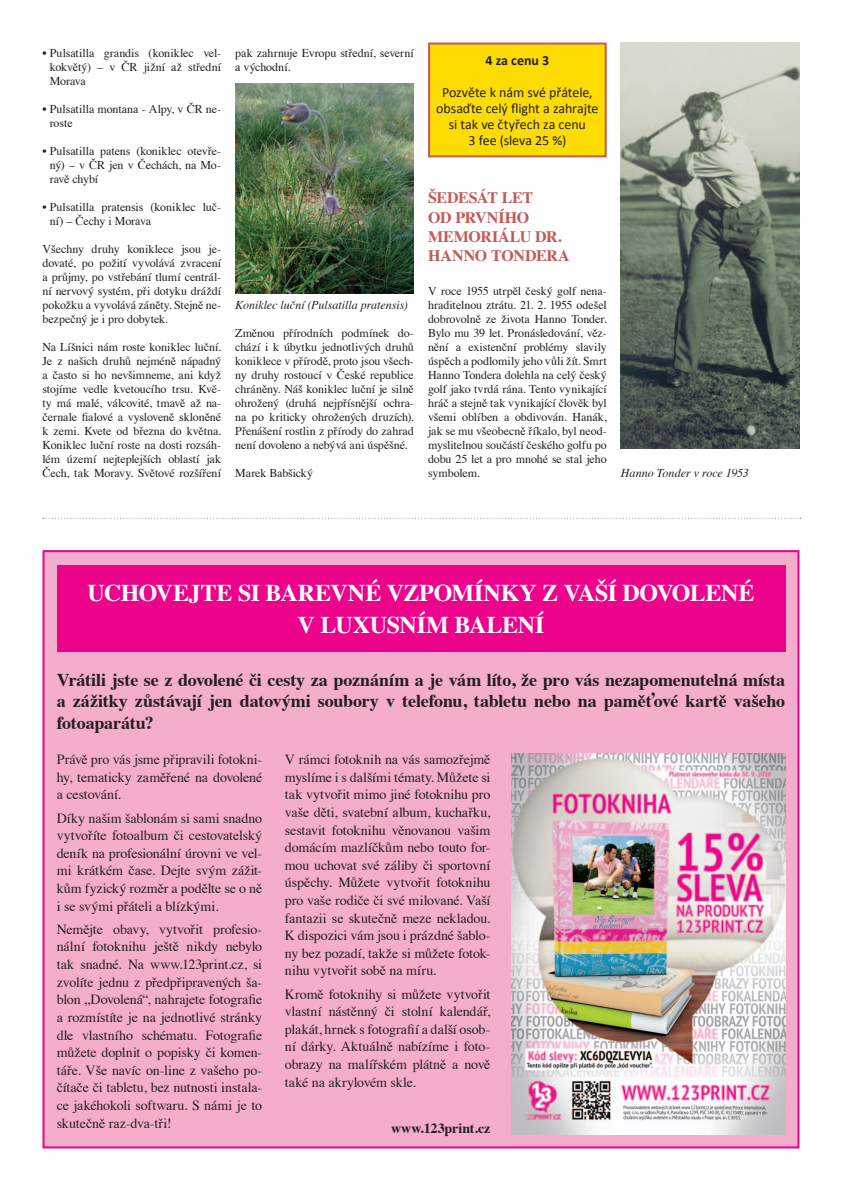
<style>
.page{position:relative;width:842px;height:1191px;background:#fff}
.page>*{position:absolute;margin:0;border:0;box-sizing:border-box;transform-origin:0 0}
.t1{font:700 24px/32px "Times";letter-spacing:-.01em;color:#fff;text-align:center}
.t2{font:700 18px/21.6px "Times";letter-spacing:-.01em;color:#231f20;text-align:justify}
.t3{font:700 16px/19.2px "Times";letter-spacing:-.02em;color:#c35a59}
.t4{font:14px/17.6px "Times";letter-spacing:-.005em;color:#231f20;text-align:justify}
.t5{font:14px/16px "Calibri";letter-spacing:-.005em;color:#231f20;text-align:center}
.t6{font:700 14px "Times";color:#231f20}
.t7{font:700 14px "Calibri";color:#231f20}
.t8{font:12px/14px "Times";letter-spacing:-.01em;color:#231f20;text-align:justify}
.t9{font:italic 12px "Times";color:#231f20}
</style>
<div class="page">
<div style="left:44px;top:551px;width:754px;height:596px;background:#f5adce"></div>
<div style="left:429px;top:44px;width:177px;height:112px;background:#ffdc01"></div>
<div style="left:428px;top:43px;width:179px;height:114px;border:2px solid #c35a59"></div>
<img style="left:235px;top:84px;width:179px;height:209px">
<img style="left:621px;top:43px;width:178px;height:406px">
<svg style="left:43px;top:518px;width:758px;height:1px"></svg>
<img style="left:511px;top:754px;width:274px;height:380px">
<div style="left:57px;top:565px;width:728px;height:86px;background:#ed028c"></div>
<p class="t8" style="left:50px;top:47px;width:173px;text-indent:-7px">• Pulsatilla grandis (koniklec vel&shy;kokvětý) – v ČR jižní až střední Morava</p>
<p class="t8" style="left:50px;top:103px;width:173px;text-indent:-7px">• Pulsatilla montana - Alpy, v ČR ne&shy;roste</p>
<p class="t8" style="left:50px;top:145px;width:173px;text-indent:-7px">• Pulsatilla patens (koniklec otevře&shy;ný) – v ČR jen v Čechách, na Mo&shy;ravě chybí</p>
<p class="t8" style="left:50px;top:201px;width:173px;text-indent:-7px">• Pulsatilla pratensis (koniklec luč&shy;ní) – Čechy i Morava</p>
<p class="t8" style="left:43px;top:243px;width:180px">Všechny druhy koniklece jsou je&shy;dovaté, po požití vyvolává zvracení a průjmy, po vstřebání tlumí centrál&shy;ní nervový systém, při dotyku dráždí pokožku a vyvolává záněty. Stejně ne&shy;bezpečný je i pro dobytek.</p>
<p class="t8" style="left:43px;top:341px;width:180px">Na Líšnici nám roste koniklec luční.<br>Je z našich druhů nejméně nápadný a často si ho nevšimneme, ani když stojíme vedle kvetoucího trsu. Kvě&shy;ty má malé, válcovité, tmavě až na&shy;černale fialové a vysloveně skloněné k zemi. Kvete od března do května.<br>Koniklec luční roste na dosti rozsáh&shy;lém území nejteplejších oblastí jak Čech, tak Moravy. Světové rozšíření</p>
<p class="t8" style="left:235px;top:47px;width:180px">pak zahrnuje Evropu střední, severní a východní.</p>
<p class="t7" style="left:485px;top:55px;width:65px">4 za cenu 3</p>
<p class="t5" style="left:436px;top:86px;width:164px">Pozvěte k nám své přátele, obsaďte celý flight a zahrajte si tak ve čtyřech za cenu<br>3 fee (sleva 25 %)</p>
<p class="t9" style="left:235px;top:300px;width:174px">Koniklec luční (Pulsatilla pratensis)</p>
<p class="t8" style="left:235px;top:327px;width:180px">Změnou přírodních podmínek do&shy;chází i k úbytku jednotlivých druhů koniklece v přírodě, proto jsou všech&shy;ny druhy rostoucí v České republice chráněny. Náš koniklec luční je silně ohrožený (druhá nejpřísnější ochra&shy;na po kriticky ohrožených druzích).<br>Přenášení rostlin z přírody do zahrad není dovoleno a nebývá ani úspěšné.</p>
<p class="t8" style="left:235px;top:467px;width:79px">Marek Babšický</p>
<h3 class="t3" style="left:428px;top:190px;width:143px">ŠEDESÁT LET<br>OD PRVNÍHO<br>MEMORIÁLU DR.<br>HANNO TONDERA</h3>
<p class="t8" style="left:428px;top:285px;width:180px">V roce 1955 utrpěl český golf nena&shy;hraditelnou ztrátu. 21. 2. 1955 odešel dobrovolně ze života Hanno Tonder.<br>Bylo mu 39 let. Pronásledování, věz&shy;nění a existenční problémy slavily úspěch a podlomily jeho vůli žít. Smrt Hanno Tondera dolehla na celý český golf jako tvrdá rána. Tento vynikající hráč a stejně tak vynikající člověk byl všemi oblíben a obdivován. Hanák, jak se mu všeobecně říkalo, byl neod&shy;myslitelnou součástí českého golfu po dobu 25 let a pro mnohé se stal jeho symbolem.</p>
<p class="t9" style="left:621px;top:468px;width:129px">Hanno Tonder v roce 1953</p>
<h1 class="t1" style="left:88px;top:579px;width:668px">UCHOVEJTE SI BAREVNÉ VZPOMÍNKY Z VAŠÍ DOVOLENÉ<br>V LUXUSNÍM BALENÍ</h1>
<h2 class="t2" style="left:57px;top:670px;width:730px">Vrátili jste se z dovolené či cesty za poznáním a je vám líto, že pro vás nezapomenutelná místa a zážitky zůstávají jen datovými soubory v telefonu, tabletu nebo na paměťové kartě vašeho fotoaparátu?</h2>
<p class="t4" style="left:57px;top:752px;width:207px">Právě pro vás jsme připravili fotokni&shy;hy, tematicky zaměřené na dovolené a cestování.</p>
<p class="t4" style="left:57px;top:810px;width:207px">Díky našim šablonám si sami snadno vytvoříte fotoalbum či cestovatelský deník na profesionální úrovni ve vel&shy;mi krátkém čase. Dejte svým zážit&shy;kům fyzický rozměr a podělte se o ně i se svými přáteli a blízkými.</p>
<p class="t4" style="left:57px;top:921px;width:207px">Nemějte obavy, vytvořit profesio&shy;nální fotoknihu ještě nikdy nebylo tak snadné. Na www.123print.cz, si zvolíte jednu z předpřipravených ša&shy;blon „Dovolená“, nahrajete fotografie a rozmístíte je na jednotlivé stránky dle vlastního schématu. Fotografie můžete doplnit o popisky či komen&shy;táře. Vše navíc on-line z vašeho po&shy;čítače či tabletu, bez nutnosti instala&shy;ce jakéhokoli softwaru. S námi je to skutečně raz-dva-tři!</p>
<p class="t4" style="left:285px;top:751px;width:207px">V rámci fotoknih na vás samozřejmě myslíme i s dalšími tématy. Můžete si tak vytvořit mimo jiné fotoknihu pro vaše děti, svatební album, kuchařku, sestavit fotoknihu věnovanou vašim domácím mazlíčkům nebo touto for&shy;mou uchovat své záliby či sportovní úspěchy. Můžete vytvořit fotoknihu pro vaše rodiče či své milované. Vaší fantazii se skutečně meze nekladou.<br>K dispozici vám jsou i prázdné šablo&shy;ny bez pozadí, takže si můžete fotok&shy;nihu vytvořit sobě na míru.</p>
<p class="t4" style="left:285px;top:986px;width:207px">Kromě fotoknihy si můžete vytvořit vlastní nástěnný či stolní kalendář, plakát, hrnek s fotografií a další osob&shy;ní dárky. Aktuálně nabízíme i foto&shy;obrazy na malířském plátně a nově také na akrylovém skle.</p>
<p class="t6" style="left:391px;top:1122px;width:101px">www.123print.cz</p>
</div>
